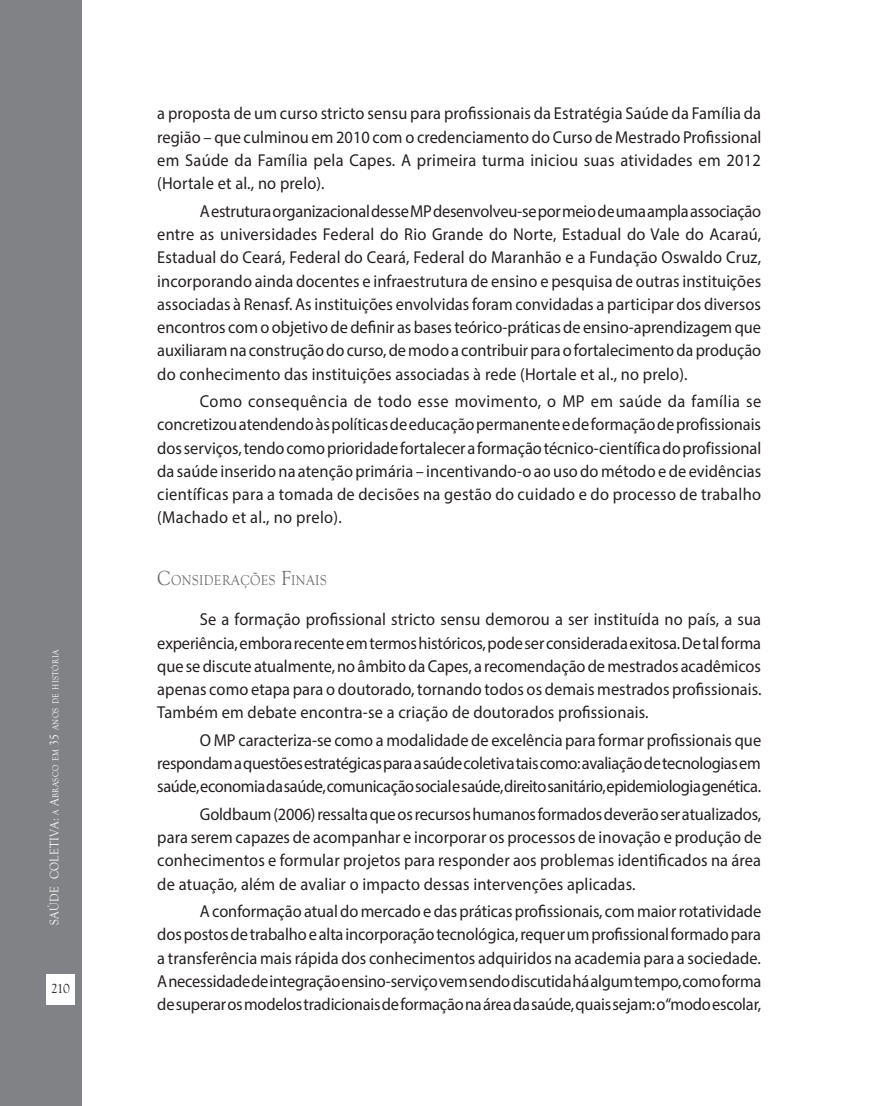
<style>
.page{position:relative;width:893px;height:1106px;background:#fff}
.page>*{position:absolute;margin:0;border:0;box-sizing:border-box;transform-origin:0 0}
.t1{font:17.25px/23.2px "Myriad Pro";letter-spacing:.01em;color:#231f20;text-align:justify;scale:.95 1}
.t2{font:14.7px "Goudy Old Style T";letter-spacing:.03em;color:#6c6d70;scale:.9 1}
.t3{font:13.5px "Goudy Old Style T";color:#231f20}
.t4{font:8.85px "Goudy Old Style T";letter-spacing:.04em;color:#fff;scale:.9 1}
.s1{font-size:12.75px}
.s2{font-size:21px}
</style>
<div class="page">
<div style="left:0;top:0;width:82px;height:1106px;background:#808285"></div>
<div style="left:46px;top:973px;width:29px;height:31px;background:#fff"></div>
<p class="t4" style="left:51px;top:925px;width:307px;rotate:-90deg"><span class="s1">SAÚDE COLETIVA:</span> A <span class="s1">A</span>BRASCO EM <span class="s1">35</span> ANOS DE HISTÓRIA</p>
<p class="t3" style="left:51px;top:981px;width:20px">210</p>
<p class="t1" style="left:157px;top:102px;width:637px">a proposta de um curso stricto sensu para profissionais da Estratégia Saúde da Família da região – que culminou em 2010 com o credenciamento do Curso de Mestrado Profissional em Saúde da Família pela Capes. A primeira turma iniciou suas atividades em 2012 (Hortale et al., no prelo).</p>
<p class="t1" style="left:157px;top:199px;width:637px;text-indent:43px">A estrutura organizacional desse MP desenvolveu-se por meio de uma ampla associação entre as universidades Federal do Rio Grande do Norte, Estadual do Vale do Acaraú, Estadual do Ceará, Federal do Ceará, Federal do Maranhão e a Fundação Oswaldo Cruz, incorporando ainda docentes e infraestrutura de ensino e pesquisa de outras instituições associadas à Renasf. As instituições envolvidas foram convidadas a participar dos diversos encontros com o objetivo de definir as bases teórico-práticas de ensino-aprendizagem que auxiliaram na construção do curso, de modo a contribuir para o fortalecimento da produção do conhecimento das instituições associadas à rede (Hortale et al., no prelo).</p>
<p class="t1" style="left:157px;top:389px;width:637px;text-indent:43px">Como consequência de todo esse movimento, o MP em saúde da família se concretizou atendendo às políticas de educação permanente e de formação de profissionais dos serviços, tendo como prioridade fortalecer a formação técnico-científica do profissional da saúde inserido na atenção primária – incentivando-o ao uso do método e de evidências científicas para a tomada de decisões na gestão do cuidado e do processo de trabalho (Machado et al., no prelo).</p>
<p class="t2" style="left:157px;top:572px;width:190px"><span class="s2">C</span>ONSIDERAÇÕES <span class="s2">F</span>INAIS</p>
<p class="t1" style="left:157px;top:607px;width:637px;text-indent:43px">Se a formação profissional stricto sensu demorou a ser instituída no país, a sua experiência, embora recente em termos históricos, pode ser considerada exitosa. De tal forma que se discute atualmente, no âmbito da Capes, a recomendação de mestrados acadêmicos apenas como etapa para o doutorado, tornando todos os demais mestrados profissionais.<br>Também em debate encontra-se a criação de doutorados profissionais.</p>
<p class="t1" style="left:157px;top:728px;width:637px;text-indent:43px">O MP caracteriza-se como a modalidade de excelência para formar profissionais que respondam a questões estratégicas para a saúde coletiva tais como: avaliação de tecnologias em saúde, economia da saúde, comunicação social e saúde, direito sanitário, epidemiologia genética.</p>
<p class="t1" style="left:157px;top:802px;width:638px;text-indent:43px">Goldbaum (2006) ressalta que os recursos humanos formados deverão ser atualizados, para serem capazes de acompanhar e incorporar os processos de inovação e produção de conhecimentos e formular projetos para responder aos problemas identificados na área de atuação, além de avaliar o impacto dessas intervenções aplicadas.</p>
<p class="t1" style="left:157px;top:899px;width:637px;text-indent:43px">A conformação atual do mercado e das práticas profissionais, com maior rotatividade dos postos de trabalho e alta incorporação tecnológica, requer um profissional formado para a transferência mais rápida dos conhecimentos adquiridos na academia para a sociedade.<br>A necessidade de integração ensino-serviço vem sendo discutida há algum tempo, como forma de superar os modelos tradicionais de formação na área da saúde, quais sejam: o “modo escolar,</p>
</div>
